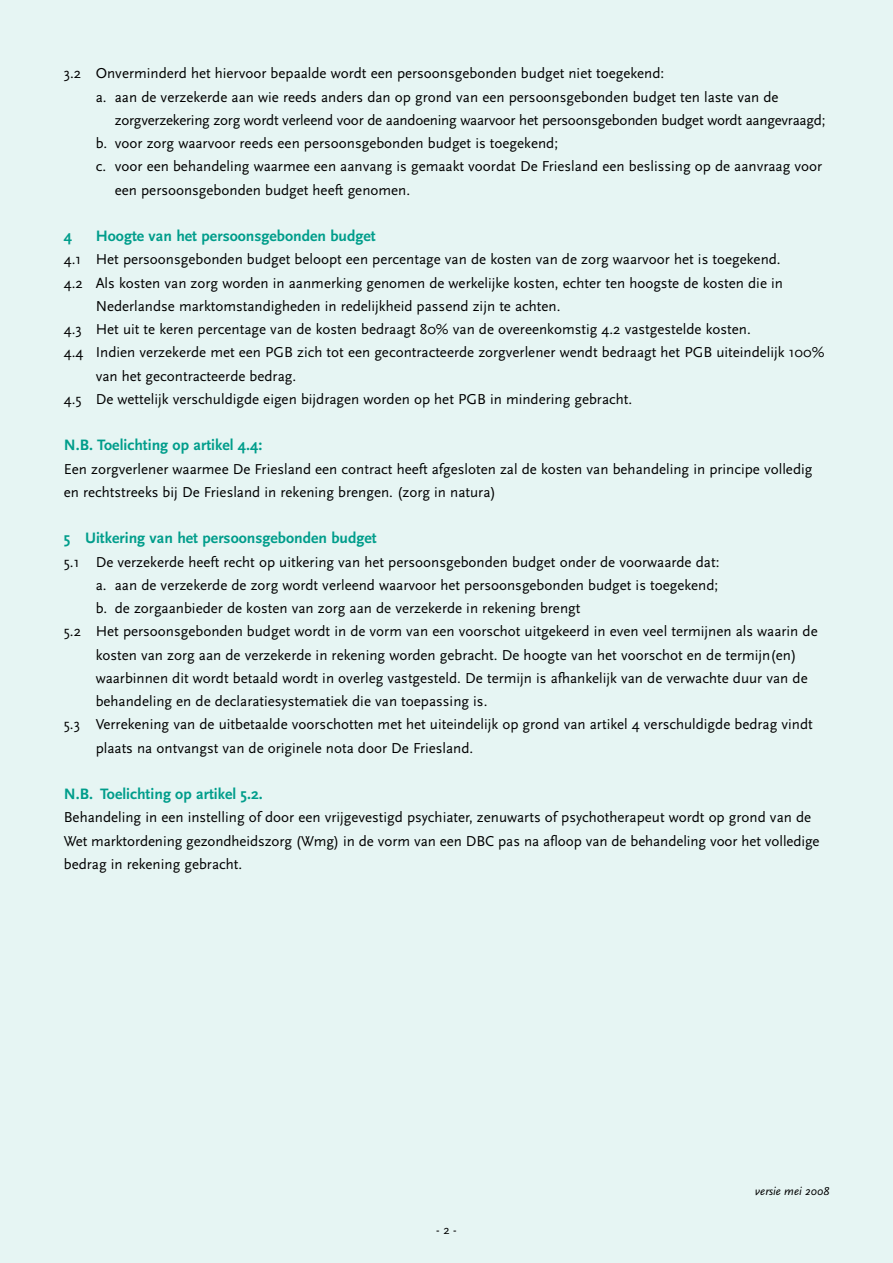
<style>
.page{position:relative;width:893px;height:1263px;background:#e6f5f3}
.page>*{position:absolute;margin:0;border:0;box-sizing:border-box;transform-origin:0 0}
.t1{font:700 15.75px "Scala Sans";color:#009d8b}
.t2{font:15px/23.2px "Scala Sans";color:#000}
.t3{font:12.75px "Scala Sans";color:#000}
.t4{font:italic 12px "Scala Sans";color:#000}
</style>
<div class="page">
<p class="t2" style="left:64px;top:62px;width:602px">3.2 Onverminderd het hiervoor bepaalde wordt een persoonsgebonden budget niet toegekend:</p>
<p class="t2" style="left:96px;top:85px;width:684px">a. aan de verzekerde aan wie reeds anders dan op grond van een persoonsgebonden budget ten laste van de</p>
<p class="t2" style="left:115px;top:108px;width:712px">zorgverzekering zorg wordt verleend voor de aandoening waarvoor het persoonsgebonden budget wordt aangevraagd;</p>
<p class="t2" style="left:96px;top:131px;width:464px">b. voor zorg waarvoor reeds een persoonsgebonden budget is toegekend;</p>
<p class="t2" style="left:96px;top:155px;width:728px">c. voor een behandeling waarmee een aanvang is gemaakt voordat De Friesland een beslissing op de aanvraag voor</p>
<p class="t2" style="left:115px;top:178px;width:297px">een persoonsgebonden budget heeft genomen.</p>
<p class="t1" style="left:64px;top:226px;width:10px">4</p>
<p class="t1" style="left:96px;top:226px;width:282px">Hoogte van het persoonsgebonden budget</p>
<p class="t2" style="left:64px;top:248px;width:718px">4.1 Het persoonsgebonden budget beloopt een percentage van de kosten van de zorg waarvoor het is toegekend.</p>
<p class="t2" style="left:64px;top:271px;width:721px">4.2 Als kosten van zorg worden in aanmerking genomen de werkelijke kosten, echter ten hoogste de kosten die in</p>
<p class="t2" style="left:96px;top:294px;width:466px">Nederlandse marktomstandigheden in redelijkheid passend zijn te achten.</p>
<p class="t2" style="left:64px;top:317px;width:689px">4.3 Het uit te keren percentage van de kosten bedraagt 80% van de overeenkomstig 4.2 vastgestelde kosten.</p>
<p class="t2" style="left:64px;top:341px;width:762px">4.4 Indien verzekerde met een PGB zich tot een gecontracteerde zorgverlener wendt bedraagt het PGB uiteindelijk 100%</p>
<p class="t2" style="left:96px;top:364px;width:202px">van het gecontracteerde bedrag.</p>
<p class="t2" style="left:64px;top:387px;width:570px">4.5 De wettelijk verschuldigde eigen bijdragen worden op het PGB in mindering gebracht.</p>
<p class="t1" style="left:64px;top:436px;width:200px">N.B. Toelichting op artikel 4.4:</p>
<p class="t2" style="left:64px;top:457px;width:750px">Een zorgverlener waarmee De Friesland een contract heeft afgesloten zal de kosten van behandeling in principe volledig en rechtstreeks bij De Friesland in rekening brengen. (zorg in natura)</p>
<p class="t1" style="left:64px;top:529px;width:314px">5 Uitkering van het persoonsgebonden budget</p>
<p class="t2" style="left:64px;top:550px;width:657px">5.1 De verzekerde heeft recht op uitkering van het persoonsgebonden budget onder de voorwaarde dat:</p>
<p class="t2" style="left:96px;top:573px;width:624px">a. aan de verzekerde de zorg wordt verleend waarvoor het persoonsgebonden budget is toegekend;</p>
<p class="t2" style="left:96px;top:596px;width:486px">b. de zorgaanbieder de kosten van zorg aan de verzekerde in rekening brengt</p>
<p class="t2" style="left:64px;top:620px;width:755px">5.2 Het persoonsgebonden budget wordt in de vorm van een voorschot uitgekeerd in even veel termijnen als waarin de</p>
<p class="t2" style="left:96px;top:643px;width:702px">kosten van zorg aan de verzekerde in rekening worden gebracht. De hoogte van het voorschot en de termijn(en)</p>
<p class="t2" style="left:96px;top:666px;width:713px">waarbinnen dit wordt betaald wordt in overleg vastgesteld. De termijn is afhankelijk van de verwachte duur van de</p>
<p class="t2" style="left:96px;top:689px;width:393px">behandeling en de declaratiesystematiek die van toepassing is.</p>
<p class="t2" style="left:64px;top:713px;width:750px">5.3 Verrekening van de uitbetaalde voorschotten met het uiteindelijk op grond van artikel 4 verschuldigde bedrag vindt</p>
<p class="t2" style="left:96px;top:736px;width:379px">plaats na ontvangst van de originele nota door De Friesland.</p>
<p class="t1" style="left:64px;top:784px;width:201px">N.B. Toelichting op artikel 5.2.</p>
<p class="t2" style="left:64px;top:806px;width:757px">Behandeling in een instelling of door een vrijgevestigd psychiater, zenuwarts of psychotherapeut wordt op grond van de<br>Wet marktordening gezondheidszorg (Wmg) in de vorm van een DBC pas na afloop van de behandeling voor het volledige bedrag in rekening gebracht.</p>
<p class="t3" style="left:436px;top:1222px;width:22px">- 2 -</p>
<p class="t4" style="left:755px;top:1183px;width:75px">versie mei 2008</p>
</div>
